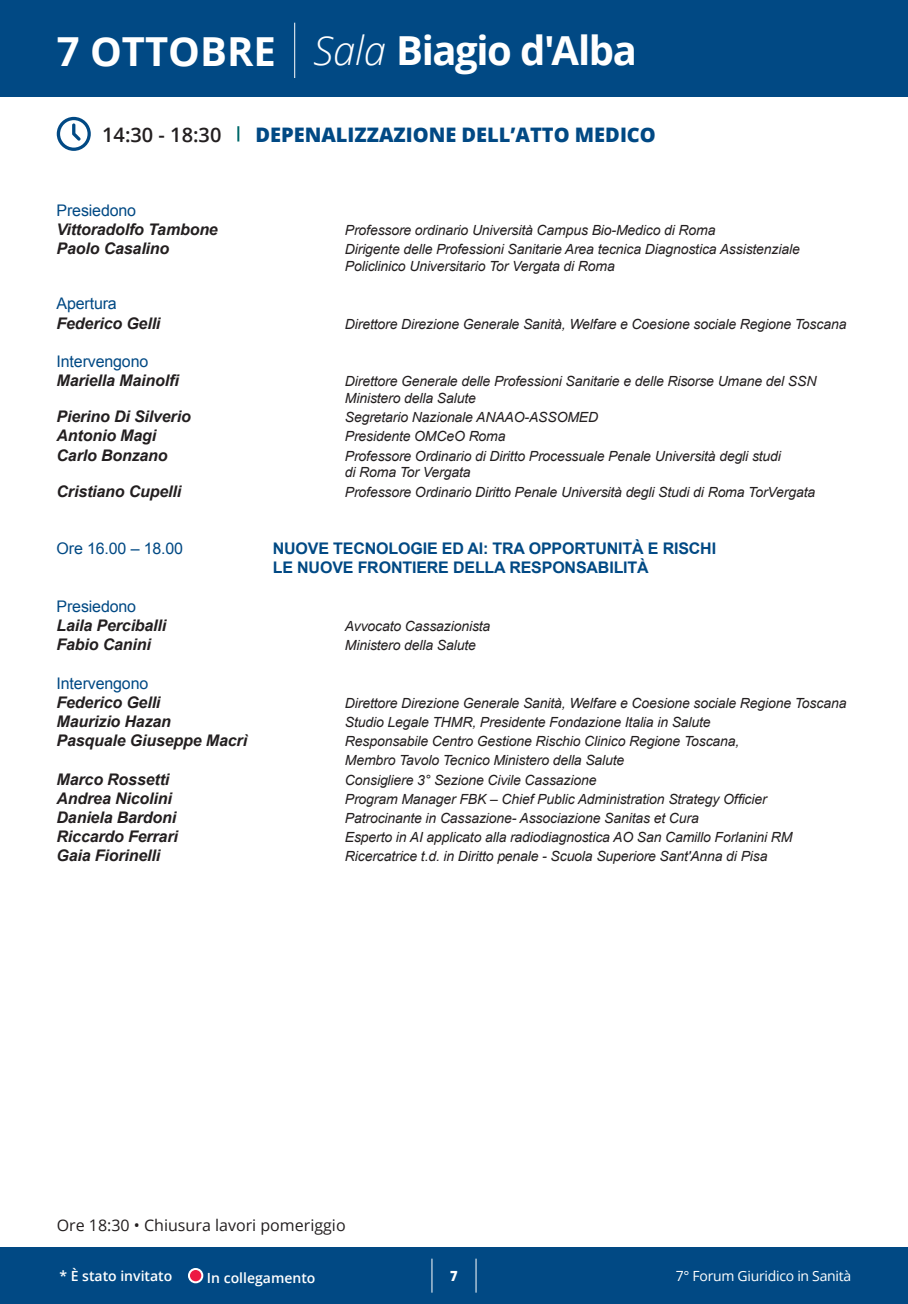
<style>
.page{position:relative;width:908px;height:1304px;background:#fff}
.page>*{position:absolute;margin:0;border:0;box-sizing:border-box;transform-origin:0 0}
.t1{font:700 40px "Open Sans";letter-spacing:-.025em;color:#fff}
.Sessione{font:800 20px "Open Sans";color:#014984}
.t2{font:600 20px "Open Sans";color:#231f20}
.t3{font:italic 700 16px "Arial";letter-spacing:-.01em;color:#231f20}
.t4{font:700 16px "Arial";letter-spacing:-.01em;color:#014984}
.t5{font:16px "Arial";letter-spacing:-.01em;color:#014984}
.Paragrafo{font:16px "Open Sans";color:#231f20}
.t6{font:italic 14px/16.8px "Arial";letter-spacing:-.01em;color:#231f20}
.t7{font:600 14px "Open Sans";color:#fff}
.t8{font:14px "Open Sans";letter-spacing:-.02em;color:#fff}
.t9{font:800 14px "Open Sans";color:#fff;scale:.92 1}
.s1{font-weight:300;font-style:italic}
</style>
<div class="page">
<div style="left:0;top:1247px;width:907px;height:57px;background:#014984"></div>
<hr style="left:431px;top:1259px;width:1px;height:34px;background:#fff">
<hr style="left:475px;top:1259px;width:1px;height:34px;background:#fff">
<div style="left:189px;top:1269px;width:13px;height:13px;background:#ed1943;border-radius:50%"></div>
<div style="left:188px;top:1268px;width:15px;height:15px;border:2px solid #fff;border-radius:50%"></div>
<div style="left:0;top:0;width:907px;height:97px;background:#014984"></div>
<hr style="left:294px;top:23px;width:1px;height:55px;background:#fff">
<svg style="left:57px;top:117px;width:34px;height:34px"></svg>
<svg style="left:237px;top:126px;width:2px;height:16px"></svg>
<h1 class="t1" style="left:57px;top:23px;width:581px">7 OTTOBRE <span class="s1">Sala</span> Biagio d'Alba</h1>
<p class="t2" style="left:102px;top:121px;width:121px">14:30 - 18:30</p>
<p class="Sessione" style="left:255px;top:119px;width:402px">DEPENALIZZAZIONE DELL’ATTO MEDICO</p>
<p class="t5" style="left:57px;top:200px;width:81px">Presiedono</p>
<p class="t3" style="left:57px;top:219px;width:163px">Vittoradolfo Tambone</p>
<p class="t6" style="left:345px;top:222px;width:372px">Professore ordinario Università Campus Bio-Medico di Roma</p>
<p class="t3" style="left:57px;top:238px;width:114px">Paolo Casalino</p>
<p class="t6" style="left:345px;top:241px;width:456px">Dirigente delle Professioni Sanitarie Area tecnica Diagnostica Assistenziale</p>
<p class="t6" style="left:345px;top:258px;width:271px">Policlinico Universitario Tor Vergata di Roma</p>
<p class="t5" style="left:57px;top:293px;width:62px">Apertura</p>
<p class="t3" style="left:57px;top:313px;width:105px">Federico Gelli</p>
<p class="t6" style="left:345px;top:315px;width:503px">Direttore Direzione Generale Sanità, Welfare e Coesione sociale Regione Toscana</p>
<p class="t5" style="left:57px;top:351px;width:93px">Intervengono</p>
<p class="t3" style="left:57px;top:370px;width:124px">Mariella Mainolfi</p>
<p class="t6" style="left:345px;top:373px;width:473px">Direttore Generale delle Professioni Sanitarie e delle Risorse Umane del SSN</p>
<p class="t6" style="left:345px;top:390px;width:132px">Ministero della Salute</p>
<p class="t3" style="left:57px;top:406px;width:136px">Pierino Di Silverio</p>
<p class="t6" style="left:345px;top:409px;width:255px">Segretario Nazionale ANAAO-ASSOMED</p>
<p class="t3" style="left:57px;top:425px;width:101px">Antonio Magi</p>
<p class="t6" style="left:345px;top:428px;width:162px">Presidente OMCeO Roma</p>
<p class="t3" style="left:57px;top:445px;width:112px">Carlo Bonzano</p>
<p class="t6" style="left:345px;top:447px;width:437px">Professore Ordinario di Diritto Processuale Penale Università degli studi di Roma Tor Vergata</p>
<p class="t3" style="left:57px;top:481px;width:126px">Cristiano Cupelli</p>
<p class="t6" style="left:345px;top:483px;width:471px">Professore Ordinario Diritto Penale Università degli Studi di Roma TorVergata</p>
<p class="t5" style="left:57px;top:538px;width:128px">Ore 16.00 – 18.00</p>
<p class="t4" style="left:273px;top:538px;width:444px">NUOVE TECNOLOGIE ED AI: TRA OPPORTUNITÀ E RISCHI</p>
<p class="t4" style="left:273px;top:557px;width:377px">LE NUOVE FRONTIERE DELLA RESPONSABILITÀ</p>
<p class="t5" style="left:57px;top:596px;width:81px">Presiedono</p>
<p class="t3" style="left:57px;top:615px;width:111px">Laila Perciballi</p>
<p class="t6" style="left:345px;top:618px;width:147px">Avvocato Cassazionista</p>
<p class="t3" style="left:57px;top:634px;width:96px">Fabio Canini</p>
<p class="t6" style="left:345px;top:637px;width:132px">Ministero della Salute</p>
<p class="t5" style="left:57px;top:672px;width:93px">Intervengono</p>
<p class="t3" style="left:57px;top:692px;width:105px">Federico Gelli</p>
<p class="t6" style="left:345px;top:695px;width:503px">Direttore Direzione Generale Sanità, Welfare e Coesione sociale Regione Toscana</p>
<p class="t3" style="left:57px;top:711px;width:116px">Maurizio Hazan</p>
<p class="t6" style="left:345px;top:714px;width:367px">Studio Legale THMR, Presidente Fondazione Italia in Salute</p>
<p class="t3" style="left:57px;top:730px;width:192px">Pasquale Giuseppe Macrì</p>
<p class="t6" style="left:345px;top:732px;width:396px;line-height:19.2px">Responsabile Centro Gestione Rischio Clinico Regione Toscana,<br>Membro Tavolo Tecnico Ministero della Salute</p>
<p class="t3" style="left:57px;top:769px;width:114px">Marco Rossetti</p>
<p class="t6" style="left:345px;top:771px;width:253px">Consigliere 3° Sezione Civile Cassazione</p>
<p class="t3" style="left:57px;top:788px;width:117px">Andrea Nicolini</p>
<p class="t6" style="left:345px;top:791px;width:423px">Program Manager FBK – Chief Public Administration Strategy Officier</p>
<p class="t3" style="left:57px;top:807px;width:121px">Daniela Bardoni</p>
<p class="t6" style="left:345px;top:810px;width:355px">Patrocinante in Cassazione- Associazione Sanitas et Cura</p>
<p class="t3" style="left:57px;top:826px;width:123px">Riccardo Ferrari</p>
<p class="t6" style="left:345px;top:829px;width:449px">Esperto in AI applicato alla radiodiagnostica AO San Camillo Forlanini RM</p>
<p class="t3" style="left:57px;top:845px;width:105px">Gaia Fiorinelli</p>
<p class="t6" style="left:345px;top:848px;width:424px">Ricercatrice t.d. in Diritto penale - Scuola Superiore Sant'Anna di Pisa</p>
<p class="Paragrafo" style="left:57px;top:1214px;width:290px">Ore 18:30 • Chiusura lavori pomeriggio</p>
<p class="t7" style="left:59px;top:1266px;width:114px">* È stato invitato</p>
<p class="t7" style="left:207px;top:1269px;width:110px">In collegamento</p>
<p class="t9" style="left:450px;top:1265px;width:10px">7</p>
<p class="t8" style="left:675px;top:1266px;width:177px">7° Forum Giuridico in Sanità</p>
</div>
